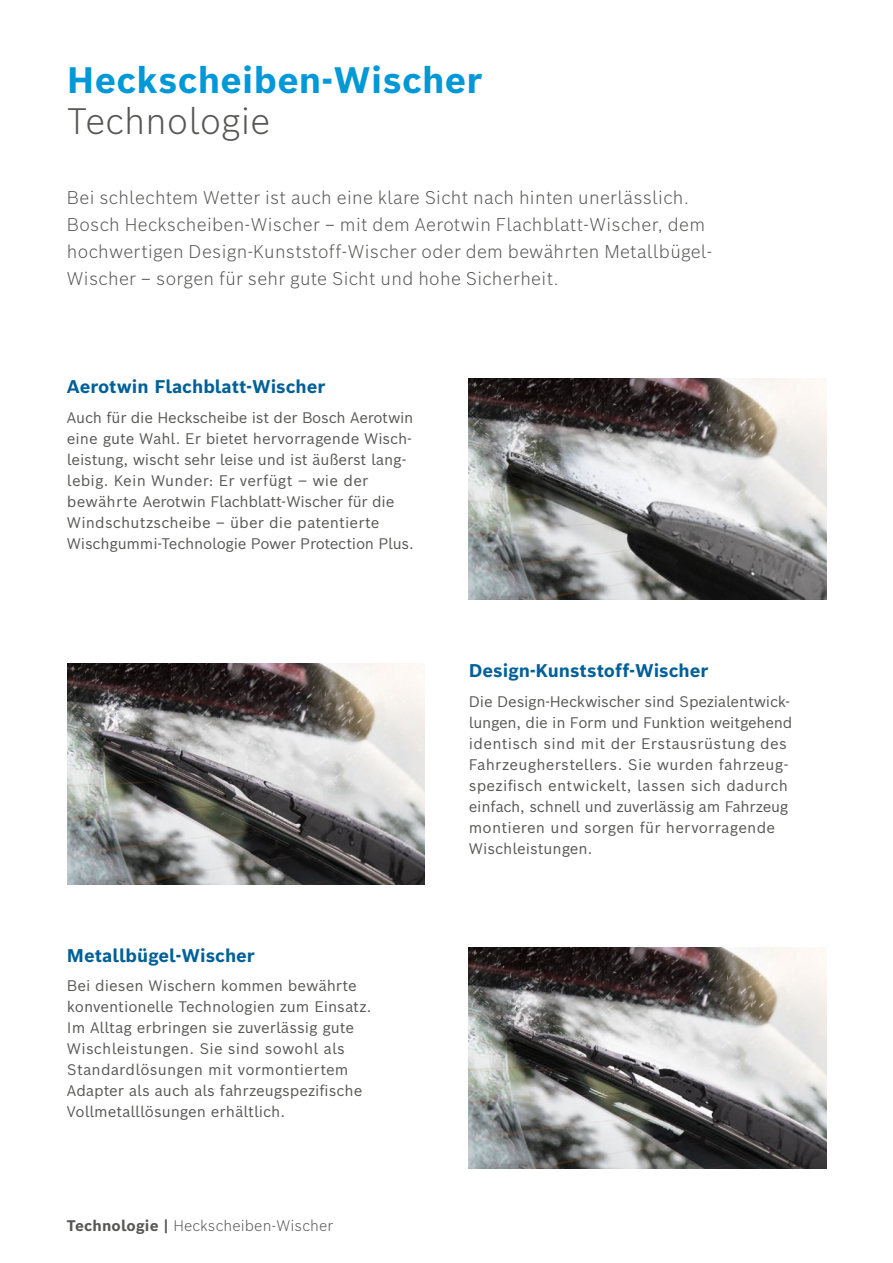
<style>
.page{position:relative;width:893px;height:1263px;background:#fff}
.page>*{position:absolute;margin:0;border:0;box-sizing:border-box;transform-origin:0 0}
.t1{font:700 36px "Bosch Sans";letter-spacing:.01em;color:#0098d7}
.t2{font:300 36px "Bosch Sans";letter-spacing:.01em;color:#575756}
.t3{font:300 18px/27px "Bosch Sans";letter-spacing:.02em;color:#575756}
.t4{font:700 18px "Bosch Sans";color:#006098}
.t5{font:15px/21px "Bosch Sans";color:#575756}
.t6{font:300 15px "Bosch Sans";letter-spacing:.01em;color:#575756}
.s1{font-weight:700}
</style>
<div class="page">
<img style="left:67px;top:663px;width:357px;height:221px">
<img style="left:469px;top:947px;width:357px;height:221px">
<img style="left:469px;top:379px;width:357px;height:221px">
<h1 class="t1" style="left:67px;top:56px;width:417px">Heckscheiben-Wischer</h1>
<h1 class="t2" style="left:67px;top:97px;width:205px">Technologie</h1>
<p class="t3" style="left:67px;top:183px;width:647px">Bei schlechtem Wetter ist auch eine klare Sicht nach hinten unerlässlich.<br>Bosch Heckscheiben-Wischer – mit dem Aerotwin Flachblatt-Wischer, dem hochwertigen Design-Kunststoff-Wischer oder dem bewährten Metallbügel-Wischer – sorgen für sehr gute Sicht und hohe Sicherheit.</p>
<p class="t4" style="left:67px;top:375px;width:260px">Aerotwin Flachblatt-Wischer</p>
<p class="t5" style="left:67px;top:406px;width:348px">Auch für die Heckscheibe ist der Bosch Aerotwin eine gute Wahl. Er bietet hervorragende Wisch&shy;leistung, wischt sehr leise und ist äußerst lang&shy;lebig. Kein Wunder: Er verfügt – wie der bewährte Aerotwin Flachblatt-Wischer für die Windschutzscheibe – über die patentierte Wischgummi-Technologie Power Protection Plus.</p>
<p class="t4" style="left:67px;top:943px;width:189px">Metallbügel-Wischer</p>
<p class="t5" style="left:67px;top:975px;width:306px">Bei diesen Wischern kommen bewährte konventionelle Technologien zum Einsatz.<br>Im Alltag erbringen sie zuverlässig gute Wischleistungen. Sie sind sowohl als Standardlösungen mit vormontiertem Adapter als auch als fahrzeugspezifische Vollmetalllösungen erhältlich.</p>
<p class="t6" style="left:67px;top:1216px;width:268px"><span class="s1">Technologie |</span> Heckscheiben-Wischer</p>
<p class="t4" style="left:469px;top:659px;width:241px">Design-Kunststoff-Wischer</p>
<p class="t5" style="left:469px;top:690px;width:325px">Die Design-Heckwischer sind Spezialentwick&shy;lungen, die in Form und Funktion weitgehend identisch sind mit der Erstausrüstung des Fahrzeugherstellers. Sie wurden fahrzeug&shy;spezifisch entwickelt, lassen sich dadurch einfach, schnell und zuverlässig am Fahrzeug montieren und sorgen für hervorragende Wischleistungen.</p>
</div>
